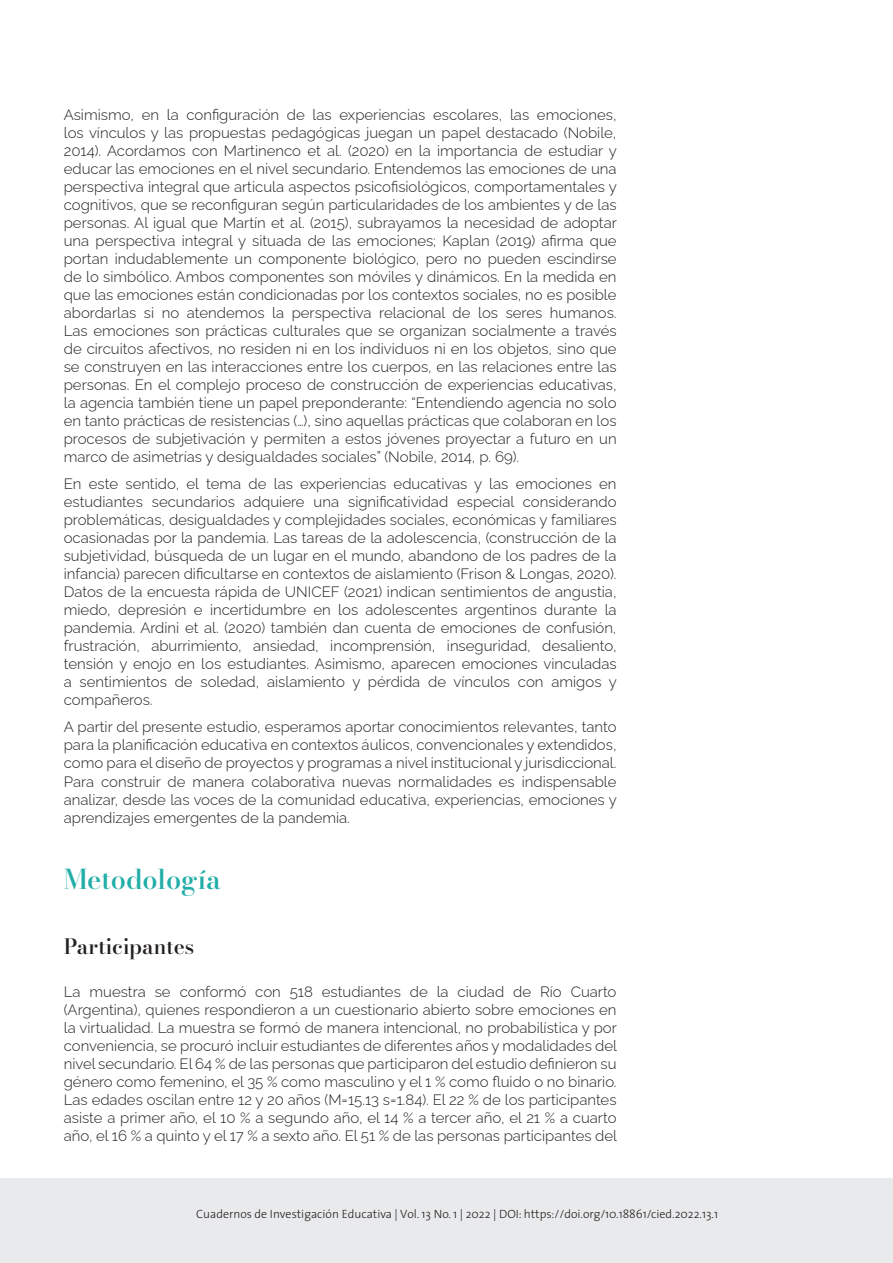
<style>
.page{position:relative;width:893px;height:1263px;background:#fff}
.page>*{position:absolute;margin:0;border:0;box-sizing:border-box;transform-origin:0 0}
.Subtítulo_1{font:500 27px "Bodoni Moda 16 pt";letter-spacing:-.005em;color:#21ada8}
.Subtítulo_2{font:500 21px "Bodoni Moda 16 pt";color:#231f20}
.t1{font:300 15px/18px "Raleway";color:#231f20;text-align:justify}
.t2{font:300 12px "The Sans";color:#231f20}
</style>
<div class="page">
<div style="left:0;top:1178px;width:893px;height:85px;background:#e9eaeb"></div>
<p class="t1" style="left:64px;top:104px;width:555px">Asimismo, en la configuración de las experiencias escolares, las emociones, los vínculos y las propuestas pedagógicas juegan un papel destacado (Nobile, 2014). Acordamos con Martinenco et al. (2020) en la importancia de estudiar y educar las emociones en el nivel secundario. Entendemos las emociones de una perspectiva integral que articula aspectos psicofisiológicos, comportamentales y cognitivos, que se reconfiguran según particularidades de los ambientes y de las personas. Al igual que Martín et al. (2015), subrayamos la necesidad de adoptar una perspectiva integral y situada de las emociones; Kaplan (2019) afirma que portan indudablemente un componente biológico, pero no pueden escindirse de lo simbólico. Ambos componentes son móviles y dinámicos. En la medida en que las emociones están condicionadas por los contextos sociales, no es posible abordarlas si no atendemos la perspectiva relacional de los seres humanos.<br>Las emociones son prácticas culturales que se organizan socialmente a través de circuitos afectivos, no residen ni en los individuos ni en los objetos, sino que se construyen en las interacciones entre los cuerpos, en las relaciones entre las personas. En el complejo proceso de construcción de experiencias educativas, la agencia también tiene un papel preponderante: “Entendiendo agencia no solo en tanto prácticas de resistencias (…), sino aquellas prácticas que colaboran en los procesos de subjetivación y permiten a estos jóvenes proyectar a futuro en un marco de asimetrías y desigualdades sociales” (Nobile, 2014, p. 69).</p>
<p class="t1" style="left:64px;top:473px;width:555px">En este sentido, el tema de las experiencias educativas y las emociones en estudiantes secundarios adquiere una significatividad especial considerando problemáticas, desigualdades y complejidades sociales, económicas y familiares ocasionadas por la pandemia. Las tareas de la adolescencia, (construcción de la subjetividad, búsqueda de un lugar en el mundo, abandono de los padres de la infancia) parecen dificultarse en contextos de aislamiento (Frison &amp; Longas, 2020).<br>Datos de la encuesta rápida de UNICEF (2021) indican sentimientos de angustia, miedo, depresión e incertidumbre en los adolescentes argentinos durante la pandemia. Ardini et al. (2020) también dan cuenta de emociones de confusión, frustración, aburrimiento, ansiedad, incomprensión, inseguridad, desaliento, tensión y enojo en los estudiantes. Asimismo, aparecen emociones vinculadas a sentimientos de soledad, aislamiento y pérdida de vínculos con amigos y compañeros.</p>
<p class="t1" style="left:64px;top:716px;width:555px">A partir del presente estudio, esperamos aportar conocimientos relevantes, tanto para la planificación educativa en contextos áulicos, convencionales y extendidos, como para el diseño de proyectos y programas a nivel institucional y jurisdiccional.<br>Para construir de manera colaborativa nuevas normalidades es indispensable analizar, desde las voces de la comunidad educativa, experiencias, emociones y aprendizajes emergentes de la pandemia.</p>
<p class="Subtítulo_1" style="left:64px;top:861px;width:159px">Metodología</p>
<p class="Subtítulo_2" style="left:64px;top:932px;width:132px">Participantes</p>
<p class="t1" style="left:64px;top:981px;width:555px">La muestra se conformó con 518 estudiantes de la ciudad de Río Cuarto (Argentina), quienes respondieron a un cuestionario abierto sobre emociones en la virtualidad. La muestra se formó de manera intencional, no probabilística y por conveniencia, se procuró incluir estudiantes de diferentes años y modalidades del nivel secundario. El 64 % de las personas que participaron del estudio definieron su género como femenino, el 35 % como masculino y el 1 % como fluido o no binario.<br>Las edades oscilan entre 12 y 20 años (M=15.13 s=1.84). El 22 % de los participantes asiste a primer año, el 10 % a segundo año, el 14 % a tercer año, el 21 % a cuarto año, el 16 % a quinto y el 17 % a sexto año. El 51 % de las personas participantes del</p>
<p class="t2" style="left:196px;top:1204px;width:523px">Cuadernos de Investigación Educativa | Vol. 13 No. 1 | 2022 | DOI: https://doi.org/10.18861/cied.2022.13.1</p>
</div>
